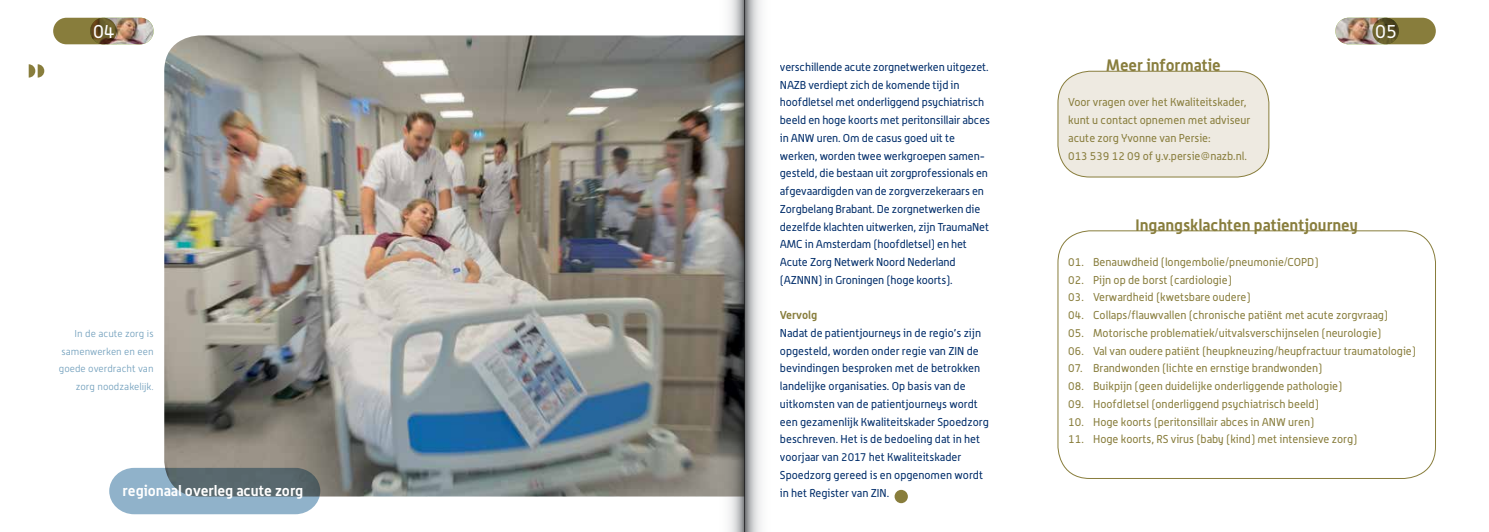
<style>
.page{position:relative;width:1489px;height:532px;background:#fff}
.page>*{position:absolute;margin:0;border:0;box-sizing:border-box;transform-origin:0 0}
.t1{font:18.75px "Alwyn";color:#fff}
.t2{font:700 16.25px "Alwyn";color:#887d3c}
.t3{font:700 14.75px "Alwyn";color:#fff}
.t4{font:11.25px/17.8px "Alwyn";letter-spacing:-.01em;color:#002d6a}
.t5{font:11.25px/17.8px "Alwyn";color:#887d3c}
.t6{font:700 11.25px "Alwyn";color:#887d3c}
.t7{font:300 10px/17.8px "Alwyn New";color:#719fbc;text-align:right}
</style>
<div class="page">
<svg style="left:1426px;top:18px;width:9px;height:26px"></svg>
<div style="left:1372px;top:18px;width:63px;height:26px;background:#887d3c;border-radius:13px"></div>
<img style="left:1335px;top:18px;width:63px;height:26px">
<svg style="left:29px;top:64px;width:15px;height:14px"></svg>
<img style="left:164px;top:35px;width:545px;height:461px">
<svg style="left:109px;top:467px;width:211px;height:47px;background:#7d95a3"></svg>
<div style="left:894px;top:489px;width:13px;height:14px;background:#887d3c;border-radius:50%"></div>
<div style="left:53px;top:18px;width:64px;height:26px;background:#887d3c;border-radius:13px"></div>
<img style="left:90px;top:18px;width:64px;height:26px">
<div style="left:1057px;top:71px;width:211px;height:106px;background:#eeeae1;border-radius:32px"></div>
<div style="left:1057px;top:71px;width:212px;height:106px;border:1px solid #887d3c;border-radius:32px"></div>
<div style="left:1057px;top:230px;width:378px;height:248px;border:1px solid #887d3c;border-radius:32px"></div>
<svg style="left:744px;top:0;width:17px;height:531px;background:#bcbdbf"></svg>
<svg style="left:709px;top:0;width:35px;height:531px;background:#7e7b76"></svg>
<h1 class="t1" style="left:93px;top:20px;width:23px">04</h1>
<p class="t7" style="left:59px;top:324px;width:96px">In de acute zorg is samenwerken en een goede overdracht van zorg noodzakelijk.</p>
<h3 class="t3" style="left:123px;top:481px;width:182px">regionaal overleg acute zorg</h3>
<p class="t4" style="left:780px;top:58px;width:211px">verschillende acute zorgnetwerken uitgezet.<br>NAZB verdiept zich de komende tijd in hoofdletsel met onderliggend psychiatrisch beeld en hoge koorts met peritonsillair abces in ANW uren. Om de casus goed uit te werken, worden twee werkgroepen samen&shy;gesteld, die bestaan uit zorgprofessionals en afgevaardigden van de zorgverzekeraars en Zorgbelang Brabant. De zorgnetwerken die dezelfde klachten uitwerken, zijn TraumaNet AMC in Amsterdam (hoofdletsel) en het Acute Zorg Netwerk Noord Nederland (AZNNN) in Groningen (hoge koorts).</p>
<p class="t6" style="left:780px;top:308px;width:39px">Vervolg</p>
<p class="t4" style="left:780px;top:324px;width:210px">Nadat de patientjourneys in de regio’s zijn opgesteld, worden onder regie van ZIN de bevindingen besproken met de betrokken landelijke organisaties. Op basis van de uitkomsten van de patientjourneys wordt een gezamenlijk Kwaliteitskader Spoedzorg beschreven. Het is de bedoeling dat in het voorjaar van 2017 het Kwaliteitskader Spoedzorg gereed is en opgenomen wordt in het Register van ZIN.</p>
<h2 class="t2" style="left:1105px;top:55px;width:116px">Meer informatie</h2>
<p class="t5" style="left:1068px;top:93px;width:183px">Voor vragen over het Kwaliteitskader, kunt u contact opnemen met adviseur acute zorg Yvonne van Persie:<br>013 539 12 09 of y.v.persie@nazb.nl.</p>
<h1 class="t1" style="left:1374px;top:20px;width:23px">05</h1>
<h2 class="t2" style="left:1135px;top:214px;width:224px">Ingangsklachten patientjourney</h2>
<p class="t5" style="left:1068px;top:253px;width:252px">01. Benauwdheid (longembolie/pneumonie/COPD)</p>
<p class="t5" style="left:1068px;top:270px;width:165px">02. Pijn op de borst (cardiologie)</p>
<p class="t5" style="left:1068px;top:288px;width:184px">03. Verwardheid (kwetsbare oudere)</p>
<p class="t5" style="left:1068px;top:306px;width:321px">04. Collaps/flauwvallen (chronische patiënt met acute zorgvraag)</p>
<p class="t5" style="left:1068px;top:324px;width:314px">05. Motorische problematiek/uitvalsverschijnselen (neurologie)</p>
<p class="t5" style="left:1068px;top:341px;width:349px">06. Val van oudere patiënt (heupkneuzing/heupfractuur traumatologie)</p>
<p class="t5" style="left:1068px;top:359px;width:256px">07. Brandwonden (lichte en ernstige brandwonden)</p>
<p class="t5" style="left:1068px;top:377px;width:275px">08. Buikpijn (geen duidelijke onderliggende pathologie)</p>
<p class="t5" style="left:1068px;top:394px;width:252px">09. Hoofdletsel (onderliggend psychiatrisch beeld)</p>
<p class="t5" style="left:1068px;top:412px;width:247px">10. Hoge koorts (peritonsillair abces in ANW uren)</p>
<p class="t5" style="left:1068px;top:430px;width:290px">11. Hoge koorts, RS virus (baby (kind) met intensieve zorg)</p>
</div>
